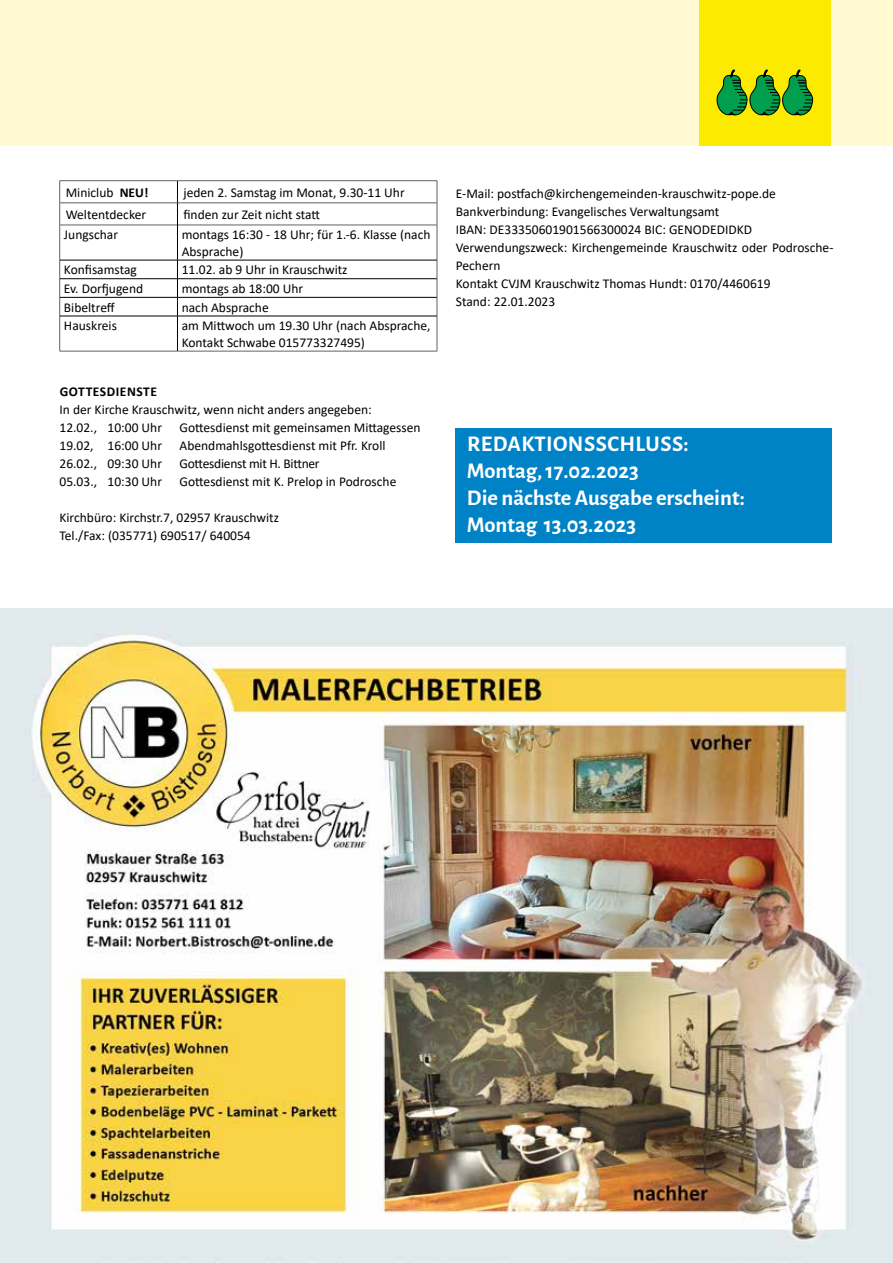
<style>
.page{position:relative;width:893px;height:1263px;background:#fff}
.page>*{position:absolute;margin:0;border:0;box-sizing:border-box;transform-origin:0 0}
.t1{font:700 22.5px/27px "Alegreya Sans";color:#fff}
.t2{font:13.5px/18px "Calibri";color:#000}
.t3{font:13.5px "Calibri";letter-spacing:-.02em;color:#000}
.t4{font:700 13.5px "Calibri";letter-spacing:.04em;color:#000}
.s1{font-weight:700}
</style>
<div class="page">
<div style="left:0;top:0;width:893px;height:146px;background:#fffad1"></div>
<div style="left:700px;top:0;width:131px;height:146px;background:#fcea00"></div>
<svg style="left:716px;top:69px;width:98px;height:47px"></svg>
<hr style="left:60px;top:225px;width:117px;height:1px;background:#626261">
<hr style="left:59px;top:225px;width:1px;height:35px;background:#626261">
<hr style="left:178px;top:225px;width:259px;height:1px;background:#626261">
<hr style="left:437px;top:225px;width:1px;height:35px;background:#626261">
<svg style="left:59px;top:260px;width:1px;height:56px"></svg>
<svg style="left:437px;top:260px;width:1px;height:56px"></svg>
<hr style="left:59px;top:316px;width:1px;height:35px;background:#626261">
<hr style="left:437px;top:316px;width:1px;height:35px;background:#626261">
<hr style="left:60px;top:351px;width:117px;height:1px;background:#626261">
<hr style="left:177px;top:351px;width:260px;height:1px;background:#626261">
<hr style="left:60px;top:316px;width:117px;height:1px;background:#000">
<hr style="left:177px;top:316px;width:260px;height:1px;background:#000">
<hr style="left:60px;top:180px;width:117px;height:1px;background:#626261">
<hr style="left:177px;top:180px;width:260px;height:1px;background:#626261">
<hr style="left:60px;top:203px;width:117px;height:1px;background:#626261">
<svg style="left:59px;top:181px;width:1px;height:44px"></svg>
<hr style="left:177px;top:203px;width:260px;height:1px;background:#626261">
<svg style="left:437px;top:181px;width:1px;height:44px"></svg>
<svg style="left:177px;top:181px;width:1px;height:44px"></svg>
<hr style="left:177px;top:225px;width:1px;height:35px;background:#000">
<hr style="left:60px;top:260px;width:117px;height:1px;background:#000">
<hr style="left:177px;top:260px;width:260px;height:1px;background:#000">
<hr style="left:60px;top:278px;width:117px;height:1px;background:#000">
<hr style="left:177px;top:278px;width:260px;height:1px;background:#000">
<hr style="left:60px;top:297px;width:117px;height:1px;background:#000">
<hr style="left:177px;top:297px;width:260px;height:1px;background:#000">
<svg style="left:177px;top:260px;width:1px;height:56px"></svg>
<hr style="left:177px;top:316px;width:1px;height:35px;background:#000">
<img style="left:0;top:608px;width:893px;height:655px">
<div style="left:456px;top:428px;width:376px;height:115px;background:#0082c6"></div>
<p class="t2" style="left:66px;top:183px;width:84px">Miniclub <span class="s1">NEU!</span></p>
<p class="t2" style="left:183px;top:183px;width:223px">jeden 2. Samstag im Monat, 9.30-11 Uhr</p>
<p class="t2" style="left:66px;top:205px;width:82px">Weltentdecker</p>
<p class="t2" style="left:183px;top:205px;width:138px">finden zur Zeit nicht statt</p>
<p class="t2" style="left:64px;top:225px;width:56px">Jungschar</p>
<p class="t2" style="left:182px;top:226px;width:250px;line-height:16.5px">montags 16:30 - 18 Uhr; für 1.-6. Klasse (nach<br>Absprache)</p>
<p class="t2" style="left:64px;top:261px;width:74px">Konfisamstag</p>
<p class="t2" style="left:182px;top:261px;width:167px">11.02. ab 9 Uhr in Krauschwitz</p>
<p class="t2" style="left:64px;top:279px;width:81px">Ev. Dorfjugend</p>
<p class="t2" style="left:182px;top:279px;width:123px">montags ab 18:00 Uhr</p>
<p class="t2" style="left:64px;top:298px;width:53px">Bibeltreff</p>
<p class="t2" style="left:182px;top:298px;width:89px">nach Absprache</p>
<p class="t2" style="left:64px;top:317px;width:55px">Hauskreis</p>
<p class="t2" style="left:182px;top:317px;width:250px;line-height:16.5px">am Mittwoch um 19.30 Uhr (nach Absprache,<br>Kontakt Schwabe 015773327495)</p>
<p class="t4" style="left:60px;top:382px;width:99px">GOTTESDIENSTE</p>
<p class="t2" style="left:60px;top:400px;width:314px">In der Kirche Krauschwitz, wenn nicht anders angegeben:<br>12.02., 10:00 Uhr</p>
<p class="t2" style="left:180px;top:418px;width:243px">Gottesdienst mit gemeinsamen Mittagessen</p>
<p class="t2" style="left:60px;top:436px;width:104px">19.02, 16:00 Uhr</p>
<p class="t2" style="left:180px;top:436px;width:208px">Abendmahlsgottesdienst mit Pfr. Kroll</p>
<p class="t2" style="left:60px;top:454px;width:104px">26.02., 09:30 Uhr</p>
<p class="t3" style="left:180px;top:454px;width:142px">Gottesdienst mit H. Bittner</p>
<p class="t2" style="left:60px;top:472px;width:104px">05.03., 10:30 Uhr</p>
<p class="t2" style="left:180px;top:472px;width:218px">Gottesdienst mit K. Prelop in Podrosche</p>
<p class="t2" style="left:60px;top:508px;width:221px">Kirchbüro: Kirchstr.7, 02957 Krauschwitz<br>Tel./Fax: (035771) 690517/ 640054</p>
<p class="t2" style="left:456px;top:184px;width:379px">E-Mail: postfach@kirchengemeinden-krauschwitz-pope.de Bankverbindung: Evangelisches Verwaltungsamt<br>IBAN: DE33350601901566300024 BIC: GENODEDIDKD Verwendungszweck: Kirchengemeinde Krauschwitz oder Podrosche-Pechern<br>Kontakt CVJM Krauschwitz Thomas Hundt: 0170/4460619<br>Stand: 22.01.2023</p>
<h1 class="t1" style="left:467px;top:428px;width:279px">REDAKTIONSSCHLUSS:<br>Montag, 17.02.2023<br>Die nächste Ausgabe erscheint:<br>Montag 13.03.2023</h1>
</div>
